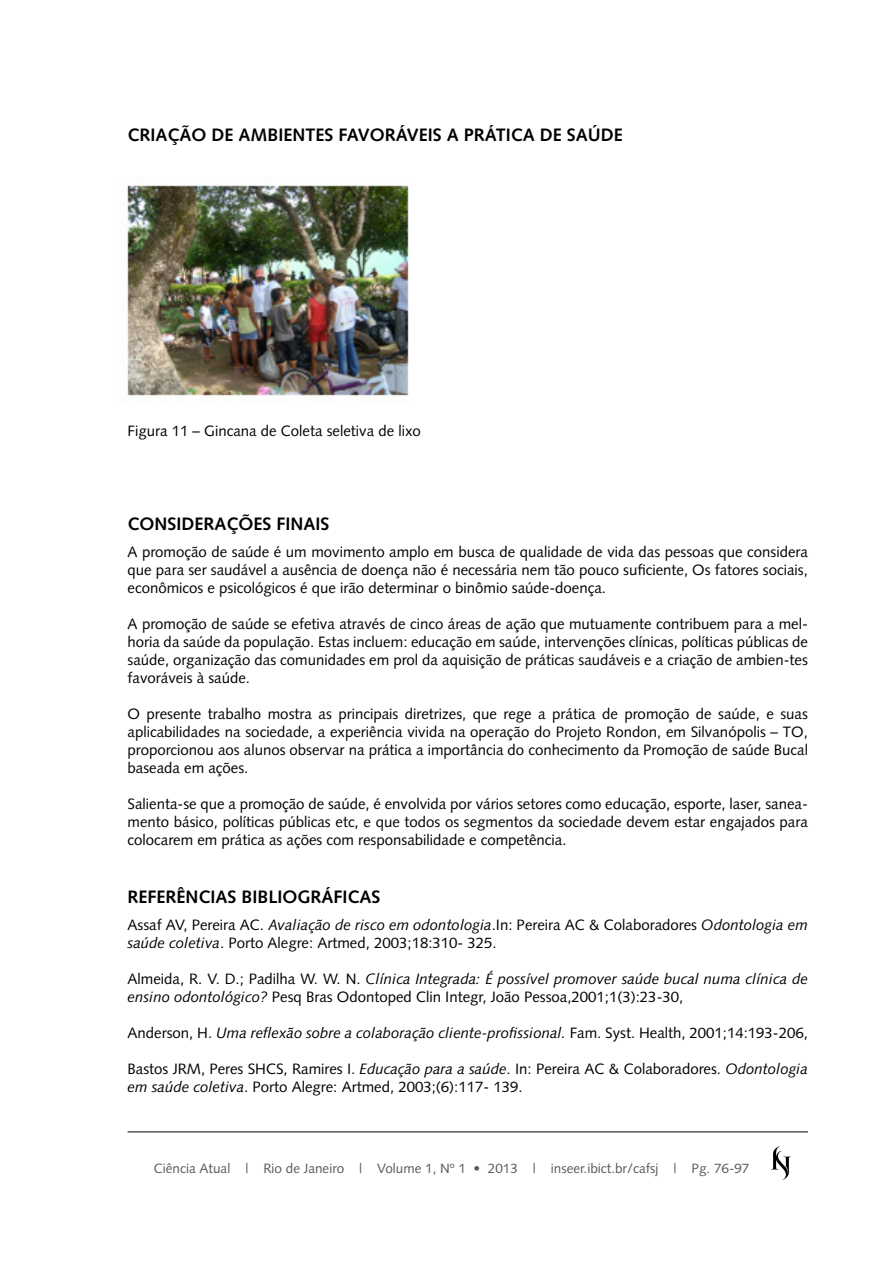
<style>
.page{position:relative;width:893px;height:1263px;background:#fff}
.page>*{position:absolute;margin:0;border:0;box-sizing:border-box;transform-origin:0 0}
.t1{font:700 18px "Syntax LT Std";color:#000}
.t2{font:15px/18px "Syntax LT Std";color:#000;text-align:justify}
.t3{font:italic 15px "Syntax LT Std";color:#000}
.t4{font:13.5px "Syntax LT Std";color:#58595b}
.s1{font-style:italic}
.s2{font-style:normal}
</style>
<div class="page">
<hr style="left:128px;top:1131px;width:680px;height:1px;background:#000">
<svg style="left:771px;top:1146px;width:20px;height:34px"></svg>
<img style="left:127px;top:177px;width:282px;height:219px">
<p class="t1" style="left:128px;top:125px;width:497px">CRIAÇÃO DE AMBIENTES FAVORÁVEIS A PRÁTICA DE SAÚDE</p>
<p class="t2" style="left:128px;top:422px;width:295px">Figura 11 – Gincana de Coleta seletiva de lixo</p>
<p class="t1" style="left:128px;top:513px;width:203px">CONSIDERAÇÕES FINAIS</p>
<p class="t2" style="left:128px;top:543px;width:682px">A promoção de saúde é um movimento amplo em busca de qualidade de vida das pessoas que considera que para ser saudável a ausência de doença não é necessária nem tão pouco suficiente, Os fatores sociais, econômicos e psicológicos é que irão determinar o binômio saúde-doença.</p>
<p class="t2" style="left:128px;top:615px;width:682px">A promoção de saúde se efetiva através de cinco áreas de ação que mutuamente contribuem para a mel&shy;horia da saúde da população. Estas incluem: educação em saúde, intervenções clínicas, políticas públicas de saúde, organização das comunidades em prol da aquisição de práticas saudáveis e a criação de ambien-tes favoráveis à saúde.</p>
<p class="t2" style="left:128px;top:705px;width:682px">O presente trabalho mostra as principais diretrizes, que rege a prática de promoção de saúde, e suas aplicabilidades na sociedade, a experiência vivida na operação do Projeto Rondon, em Silvanópolis – TO, proporcionou aos alunos observar na prática a importância do conhecimento da Promoção de saúde Bucal baseada em ações.</p>
<p class="t2" style="left:128px;top:795px;width:682px">Salienta-se que a promoção de saúde, é envolvida por vários setores como educação, esporte, laser, sanea&shy;mento básico, políticas públicas etc, e que todos os segmentos da sociedade devem estar engajados para colocarem em prática as ações com responsabilidade e competência.</p>
<p class="t1" style="left:128px;top:886px;width:255px">REFERÊNCIAS BIBLIOGRÁFICAS</p>
<p class="t2" style="left:128px;top:915px;width:682px">Assaf AV, Pereira AC. <span class="s1">Avaliação de risco em odontologia</span>.In: Pereira AC &amp; Colaboradores <span class="s1">Odontologia em saúde coletiva</span>. Porto Alegre: Artmed, 2003;18:310- 325.</p>
<p class="t2" style="left:128px;top:969px;width:682px">Almeida, R. V. D.; Padilha W. W. N. <span class="s1">Clínica Integrada: É possível promover saúde bucal numa clínica de ensino odontológico?</span> Pesq Bras Odontoped Clin Integr, João Pessoa,2001;1(3):23-30,</p>
<p class="t3" style="left:128px;top:1023px;width:682px"><span class="s2">Anderson, H.</span> Uma reflexão sobre a colaboração cliente-profissional. <span class="s2">Fam. Syst. Health, 2001;14:193-206,</span></p>
<p class="t2" style="left:128px;top:1059px;width:682px">Bastos JRM, Peres SHCS, Ramires I. <span class="s1">Educação para a saúde</span>. In: Pereira AC &amp; Colaboradores. <span class="s1">Odontologia em saúde coletiva</span>. Porto Alegre: Artmed, 2003;(6):117- 139.</p>
<p class="t4" style="left:154px;top:1160px;width:597px">Ciência Atual | Rio de Janeiro | Volume 1, Nº 1 • 2013 | inseer.ibict.br/cafsj | Pg. 76-97</p>
</div>
